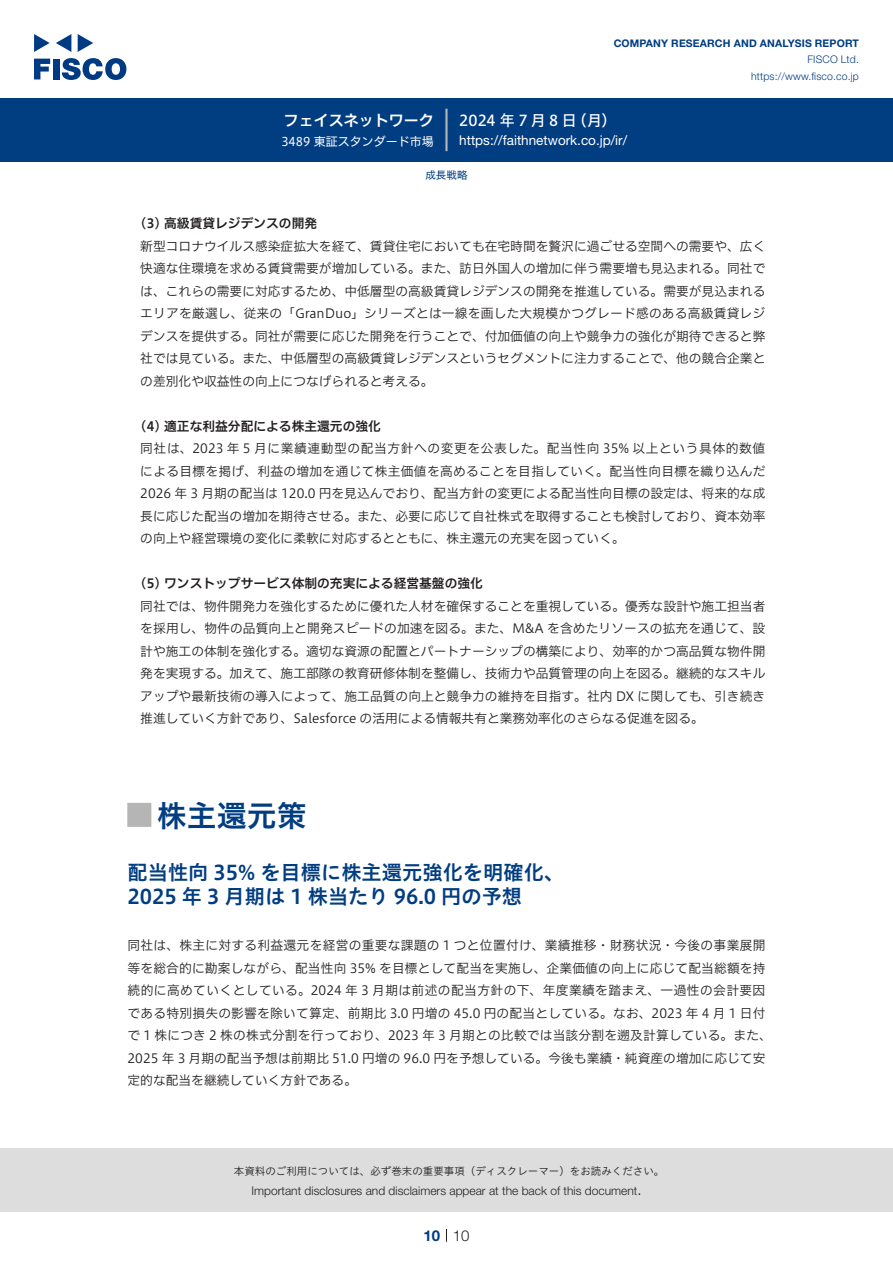
<style>
.page{position:relative;width:893px;height:1263px;background:#fff}
.page>*{position:absolute;margin:0;border:0;box-sizing:border-box;transform-origin:0 0}
.t1{font:30px "Hiragino UD Sans Std N W6";color:#003d81}
.t2{font:24px "Hiragino UD Sans Std N W6";color:#b5b5b6}
.中タイトル{font:20.25px/24px "Hiragino UD Sans Std W6";color:#003d81}
.t3{font:15px "Hiragino UD Sans F Std N W5";letter-spacing:.215em;color:#fff}
.t4{font:15px "Hiragino UD Sans F Std N W6";color:#fff}
.t5{font:300 15px "Helvetica Neue LT Std";color:#231f20}
.t6{font:700 15px "Helvetica Neue LT Std";color:#003d81}
.t7{font:13.5px "Helvetica Neue LT Std";color:#fff}
.本文3mm{font:12.75px/22.5px "Hiragino UD Sans F Std N W3";color:#231f20;text-align:justify}
.本文{font:12.75px/22.5px "Hiragino UD Sans F Std N W3";letter-spacing:.015em;color:#231f20}
.小タイトル3mm{font:12.75px "Hiragino UD Sans F Std N W6";color:#231f20}
.t8{font:300 12px "Helvetica Neue LT Std";color:#231f20}
.t9{font:12px "Hiragino UD Sans F Std N W4";color:#fff}
.t10{font:10.5px "Hiragino UD Sans Std W3";color:#231f20}
.t11{font:700 10.5px "Helvetica Neue LT Std";letter-spacing:.015em;color:#003d81}
.t12{font:300 10.5px/16.5px "Helvetica Neue LT Std";letter-spacing:.015em;color:#003d81;text-align:right}
.ヘッダー{font:10.5px "Hiragino UD Sans F Std N W4";color:#003d81}
</style>
<div class="page">
<div style="left:0;top:1148px;width:893px;height:64px;background:#ddd"></div>
<svg style="left:34px;top:59px;width:16px;height:20px"></svg>
<div style="left:53px;top:59px;width:6px;height:20px;background:#003a83"></div>
<svg style="left:62px;top:58px;width:64px;height:22px"></svg>
<svg style="left:34px;top:34px;width:16px;height:18px"></svg>
<svg style="left:78px;top:34px;width:15px;height:18px"></svg>
<svg style="left:56px;top:34px;width:15px;height:18px"></svg>
<div style="left:0;top:98px;width:893px;height:64px;background:#003d81"></div>
<hr style="left:445px;top:109px;width:3px;height:42px;background:#b5b5b6">
<svg style="left:446px;top:1229px;width:1px;height:13px"></svg>
<p class="t4" style="left:284px;top:109px;width:152px">フェイスネットワーク</p>
<p class="t9" style="left:281px;top:132px;width:154px">3489 東証スタンダード市場</p>
<p class="t11" style="left:614px;top:37px;width:247px">COMPANY RESEARCH AND ANALYSIS REPORT</p>
<p class="t12" style="left:751px;top:51px;width:109px">FISCO Ltd. https://www.fisco.co j p.</p>
<p class="t3" style="left:459px;top:109px;width:119px">2024年7月8日</p>
<p class="t3" style="left:572px;top:109px;width:46px">（月(</p>
<p class="t7" style="left:459px;top:132px;width:169px">https://faithnetwork. c o j p. /i r/</p>
<p class="ヘッダー" style="left:425px;top:167px;width:43px">成長戦略</p>
<p class="小タイトル3mm" style="left:140px;top:214px;width:178px">3( ) 高級賃貸レジデンスの開発</p>
<p class="本文3mm" style="left:140px;top:234px;width:627px">新型コロナウイルス感染症拡大を経て、賃貸住宅においても在宅時間を贅沢に過ごせる空間への需要や、広く快適な住環境を求める賃貸需要が増加している。また、訪日外国人の増加に伴う需要増も見込まれる。同社では、これらの需要に対応するため、中低層型の高級賃貸レジデンスの開発を推進している。需要が見込まれるエリアを厳選し、従来の「GranDuo」シリーズとは一線を画した大規模かつグレード感のある高級賃貸レジデンスを提供する。同社が需要に応じた開発を行うことで、付加価値の向上や競争力の強化が期待できると弊社では見ている。また、中低層型の高級賃貸レジデンスというセグメントに注力することで、他の競合企業との差別化や収益性の向上につなげられると考える。</p>
<p class="小タイトル3mm" style="left:140px;top:416px;width:242px">4( ) 適正な利益分配による株主還元の強化</p>
<p class="本文3mm" style="left:140px;top:436px;width:627px">同社は、2023 年 5 月に業績連動型の配当方針への変更を公表した。配当性向 35% 以上という具体的数値による目標を掲げ、利益の増加を通じて株主価値を高めることを目指していく。配当性向目標を織り込んだ2026 年 3 月期の配当は 120.0 円を見込んでおり、配当方針の変更による配当性向目標の設定は、将来的な成長に応じた配当の増加を期待させる。また、必要に応じて自社株式を取得することも検討しており、資本効率の向上や経営環境の変化に柔軟に対応するとともに、株主還元の充実を図っていく。</p>
<p class="小タイトル3mm" style="left:140px;top:574px;width:344px">5( ) ワンストップサービス体制の充実による経営基盤の強化</p>
<p class="本文3mm" style="left:140px;top:594px;width:627px">同社では、物件開発力を強化するために優れた人材を確保することを重視している。優秀な設計や施工担当者を採用し、物件の品質向上と開発スピードの加速を図る。また、M&amp;A を含めたリソースの拡充を通じて、設計や施工の体制を強化する。適切な資源の配置とパートナーシップの構築により、効率的かつ高品質な物件開発を実現する。加えて、施工部隊の教育研修体制を整備し、技術力や品質管理の向上を図る。継続的なスキルアップや最新技術の導入によって、施工品質の向上と競争力の維持を目指す。社内 DX に関しても、引き続き推進していく方針であり、Salesforce の活用による情報共有と業務効率化のさらなる促進を図る。</p>
<p class="t1" style="left:157px;top:792px;width:151px">株主還元策</p>
<p class="t2" style="left:128px;top:797px;width:25px">█</p>
<p class="中タイトル" style="left:128px;top:860px;width:438px">配当性向 35% を目標に株主還元強化を明確化、<br>2025 年 3 月期は 1 株当たり 96.0 円の予想</p>
<p class="本文" style="left:128px;top:933px;width:646px">同社は、株主に対する利益還元を経営の重要な課題の 1 つと位置付け、業績推移・財務状況・今後の事業展開等を総合的に勘案しながら、配当性向 35% を目標として配当を実施し、企業価値の向上に応じて配当総額を持続的に高めていくとしている。2024 年 3 月期は前述の配当方針の下、年度業績を踏まえ、一過性の会計要因である特別損失の影響を除いて算定、前期比 3.0 円増の 45.0 円の配当としている。なお、2023 年 4 月 1 日付で 1 株につき 2 株の株式分割を行っており、2023 年 3 月期との比較では当該分割を遡及計算している。また、2025 年 3 月期の配当予想は前期比 51.0 円増の 96.0 円を予想している。今後も業績・純資産の増加に応じて安定的な配当を継続していく方針である。</p>
<p class="t10" style="left:234px;top:1163px;width:432px">本資料のご利用については、必ず巻末の重要事項（ディスクレーマー）をお読みください。</p>
<p class="t5" style="left:637px;top:1180px;width:6px">.</p>
<p class="t8" style="left:251px;top:1183px;width:387px">Important disclosures and disclaimers appear at the back of this document</p>
<p class="t6" style="left:423px;top:1226px;width:18px">10</p>
<p class="t5" style="left:453px;top:1226px;width:18px">10</p>
</div>
